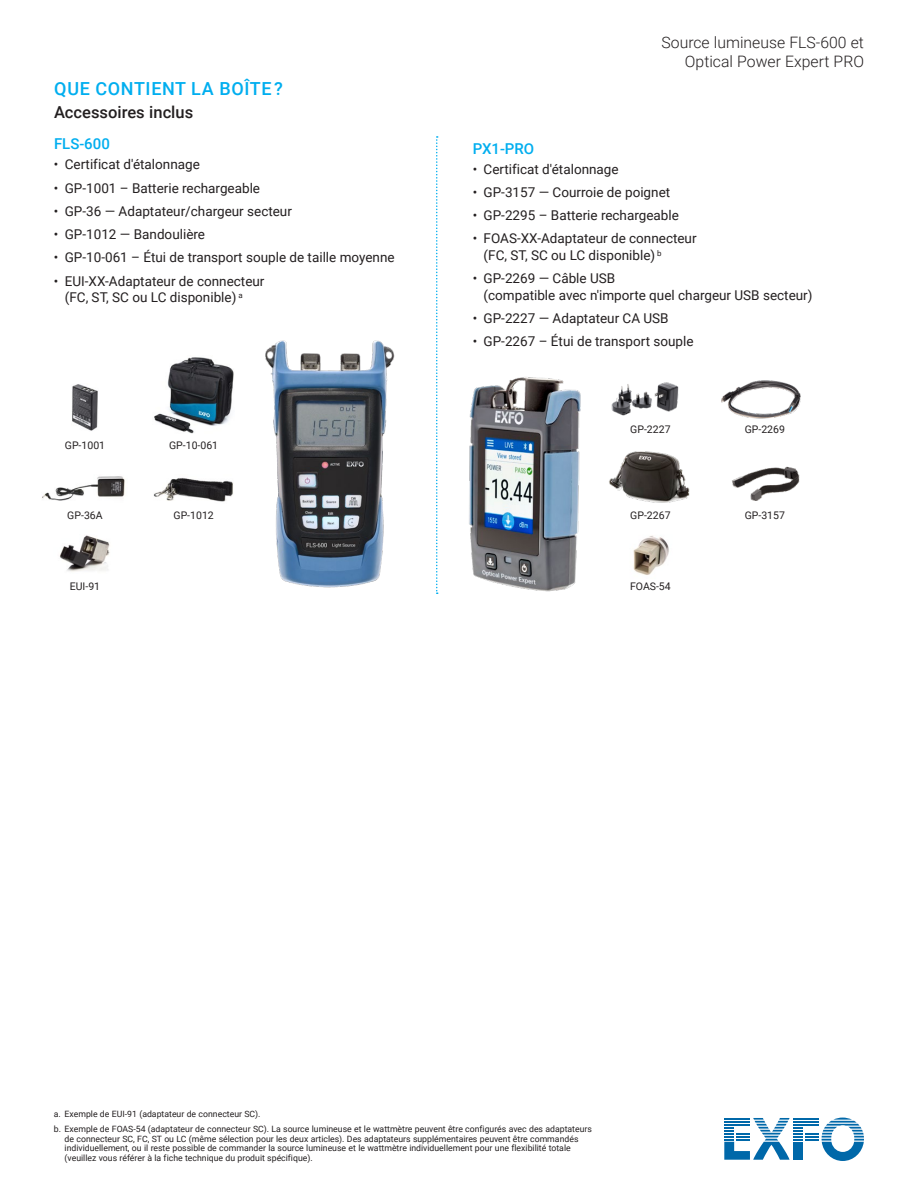
<style>
.page{position:relative;width:918px;height:1188px;background:#fff}
.page>*{position:absolute;margin:0;border:0;box-sizing:border-box;transform-origin:0 0}
.t1{font:500 18px "Roboto";letter-spacing:.035em;color:#00aeef}
.t2{font:500 16.5px "Roboto";color:#231f20}
.t3{font:300 15.75px/18.9px "Roboto";color:#231f20;text-align:right}
.t4{font:500 15px "Roboto";color:#00aeef}
.t5{font:13.5px/16.5px "Roboto";color:#231f20}
.t6{font:10.5px "Roboto";color:#231f20}
.t7{font:8.7px/9.8px "Roboto";color:#231f20}
</style>
<div class="page">
<svg style="left:724px;top:1118px;width:140px;height:43px"></svg>
<hr style="left:724px;top:1124px;width:26px;height:2px;background:#0068a9">
<img style="left:611px;top:382px;width:68px;height:34px">
<img style="left:609px;top:451px;width:81px;height:52px">
<img style="left:469px;top:377px;width:112px;height:215px">
<svg style="left:436px;top:136px;width:2px;height:458px"></svg>
<img style="left:721px;top:381px;width:80px;height:38px">
<img style="left:732px;top:466px;width:68px;height:35px">
<img style="left:265px;top:340px;width:130px;height:247px">
<img style="left:72px;top:384px;width:26px;height:47px">
<img style="left:42px;top:476px;width:83px;height:25px">
<img style="left:154px;top:478px;width:79px;height:24px">
<img style="left:154px;top:357px;width:80px;height:77px">
<img style="left:60px;top:535px;width:50px;height:37px">
<img style="left:633px;top:535px;width:36px;height:40px">
<h1 class="t1" style="left:54px;top:75px;width:230px">QUE CONTIENT LA BOÎTE ?</h1>
<p class="t2" style="left:54px;top:100px;width:141px">Accessoires inclus</p>
<p class="t4" style="left:54px;top:133px;width:57px">FLS-600</p>
<p class="t5" style="left:54px;top:156px;width:147px">• Certificat d'étalonnage</p>
<p class="t5" style="left:54px;top:179px;width:208px">• GP-1001 – Batterie rechargeable</p>
<p class="t5" style="left:54px;top:202px;width:239px">• GP-36 — Adaptateur/chargeur secteur</p>
<p class="t5" style="left:54px;top:226px;width:153px">• GP-1012 — Bandoulière</p>
<p class="t5" style="left:54px;top:249px;width:342px">• GP-10-061 – Étui de transport souple de taille moyenne</p>
<p class="t5" style="left:65px;top:272px;width:201px;text-indent:-11px">• EUI-XX-Adaptateur de connecteur (FC, ST, SC ou LC disponible) <sup>a</sup></p>
<p class="t6" style="left:65px;top:438px;width:42px">GP-1001</p>
<p class="t6" style="left:169px;top:438px;width:51px">GP-10-061</p>
<p class="t6" style="left:67px;top:508px;width:37px">GP-36A</p>
<p class="t6" style="left:174px;top:508px;width:42px">GP-1012</p>
<p class="t3" style="left:662px;top:32px;width:204px">Source lumineuse FLS-600 et<br>Optical Power Expert PRO</p>
<p class="t4" style="left:473px;top:138px;width:63px">PX1-PRO</p>
<p class="t5" style="left:473px;top:160px;width:147px">• Certificat d'étalonnage</p>
<p class="t5" style="left:473px;top:183px;width:199px">• GP-3157 — Courroie de poignet</p>
<p class="t5" style="left:473px;top:207px;width:208px">• GP-2295 – Batterie rechargeable</p>
<p class="t5" style="left:484px;top:230px;width:215px;text-indent:-11px">• FOAS-XX-Adaptateur de connecteur (FC, ST, SC ou LC disponible) <sup>b</sup></p>
<p class="t5" style="left:484px;top:270px;width:330px;text-indent:-11px">• GP-2269 — Câble USB<br>(compatible avec n'importe quel chargeur USB secteur)</p>
<p class="t5" style="left:473px;top:309px;width:197px">• GP-2227 — Adaptateur CA USB</p>
<p class="t5" style="left:473px;top:333px;width:222px">• GP-2267 – Étui de transport souple</p>
<p class="t6" style="left:630px;top:422px;width:42px">GP-2227</p>
<p class="t6" style="left:630px;top:508px;width:42px">GP-2267</p>
<p class="t6" style="left:745px;top:422px;width:42px">GP-2269</p>
<p class="t6" style="left:745px;top:508px;width:42px">GP-3157</p>
<p class="t6" style="left:70px;top:579px;width:32px">EUI-91</p>
<p class="t6" style="left:630px;top:579px;width:42px">FOAS-54</p>
<p class="t7" style="left:54px;top:1107px;width:540px;line-height:14.4px">a. Exemple de EUI-91 (adaptateur de connecteur SC).<br>b. Exemple de FOAS-54 (adaptateur de connecteur SC). La source lumineuse et le wattmètre peuvent être configurés avec des adaptateurs</p>
<p class="t7" style="left:65px;top:1133px;width:515px">de connecteur SC, FC, ST ou LC (même sélection pour les deux articles). Des adaptateurs supplémentaires peuvent être commandés individuellement, ou il reste possible de commander la source lumineuse et le wattmètre individuellement pour une flexibilité totale (veuillez vous référer à la fiche technique du produit spécifique).</p>
</div>
